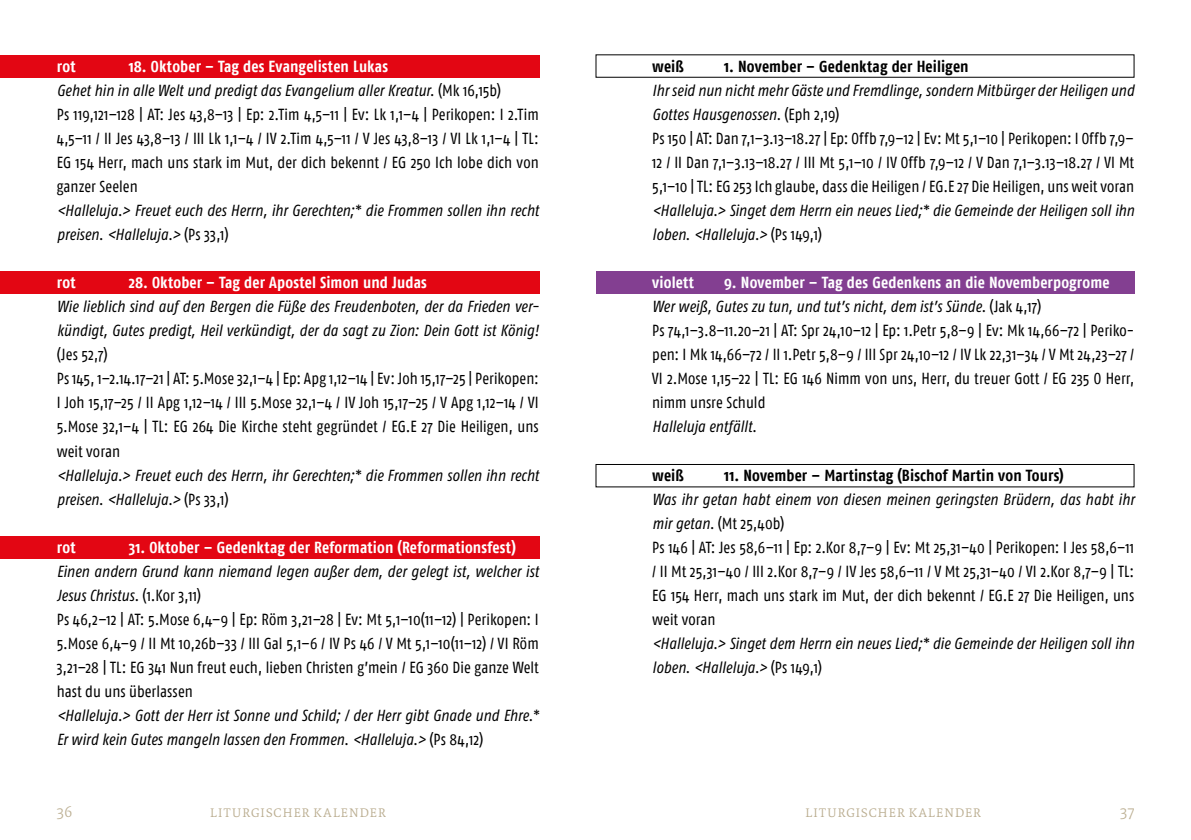
<style>
.page{position:relative;width:1191px;height:840px;background:#fff}
.page>*{position:absolute;margin:0;border:0;box-sizing:border-box;transform-origin:0 0}
.t1{font:16px/24px "Fago Co";letter-spacing:.005em;color:#000;text-align:justify}
.t2{font:italic condensed 16px/24px "Fago OT";letter-spacing:.005em;color:#000}
.t3{font:700 16px "Fago Co";letter-spacing:.01em;color:#fff}
.t4{font:700 16px "Fago Co";letter-spacing:.01em;color:#000}
.t5{font:300 expanded 16px "Tundra OT";letter-spacing:.03em;color:#bbae91}
.s1{font-family:"Fago Co";font-style:normal;font-stretch:normal}
.s2{font-family:"Fago OT";font-style:italic;font-stretch:condensed}
</style>
<div class="page">
<div style="left:0;top:271px;width:539px;height:23px;background:#e30613"></div>
<div style="left:0;top:535px;width:539px;height:23px;background:#e30613"></div>
<div style="left:0;top:55px;width:539px;height:23px;background:#e30613"></div>
<div style="left:595px;top:271px;width:539px;height:23px;background:#833f91"></div>
<div style="left:595px;top:463px;width:539px;height:24px;border:1px solid #000"></div>
<p class="t3" style="left:57px;top:57px;width:20px">rot</p>
<p class="t3" style="left:129px;top:57px;width:261px">18. Oktober – Tag des Evangelisten Lukas</p>
<p class="t2" style="left:57px;top:78px;width:446px">Gehet hin in alle Welt und predigt das Evangelium aller Kreatur. <span class="s1">(Mk 16,15b)</span></p>
<p class="t1" style="left:57px;top:102px;width:483px">Ps 119,121–128 | AT: Jes 43,8–13 | Ep: 2.Tim 4,5–11 | Ev: Lk 1,1–4 | Perikopen: I 2.Tim 4,5–11 / II Jes 43,8–13 / III Lk 1,1–4 / IV 2.Tim 4,5–11 / V Jes 43,8–13 / VI Lk 1,1–4 | TL:<br>EG 154 Herr, mach uns stark im Mut, der dich bekennt / EG 250 Ich lobe dich von ganzer Seelen</p>
<p class="t2" style="left:57px;top:198px;width:483px">&lt;Halleluja.&gt; Freuet euch des Herrn, ihr Gerechten;* die Frommen sollen ihn recht preisen. &lt;Halleluja.&gt; <span class="s1">(Ps 33,1)</span></p>
<p class="t3" style="left:57px;top:273px;width:20px">rot</p>
<p class="t3" style="left:129px;top:273px;width:300px">28. Oktober – Tag der Apostel Simon und Judas</p>
<p class="t2" style="left:57px;top:294px;width:483px">Wie lieblich sind auf den Bergen die Füße des Freudenboten, der da Frieden ver&shy;kündigt, Gutes predigt, Heil verkündigt, der da sagt zu Zion: Dein Gott ist König!</p>
<p class="t1" style="left:57px;top:342px;width:483px;text-align:left">(Jes 52,7)<br>Ps 145, 1–2.14.17–21 | AT: 5.Mose 32,1–4 | Ep: Apg 1,12–14 | Ev: Joh 15,17–25 | Perikopen:<br>I Joh 15,17–25 / II Apg 1,12–14 / III 5.Mose 32,1–4 / IV Joh 15,17–25 / V Apg 1,12–14 / VI 5.Mose 32,1–4 | TL: EG 264 Die Kirche steht gegründet / EG.E 27 Die Heiligen, uns weit voran</p>
<p class="t2" style="left:57px;top:462px;width:483px">&lt;Halleluja.&gt; Freuet euch des Herrn, ihr Gerechten;* die Frommen sollen ihn recht preisen. &lt;Halleluja.&gt; <span class="s1">(Ps 33,1)</span></p>
<p class="t3" style="left:57px;top:537px;width:20px">rot</p>
<p class="t3" style="left:129px;top:537px;width:388px">31. Oktober – Gedenktag der Reformation (Reformationsfest)</p>
<p class="t2" style="left:57px;top:558px;width:483px">Einen andern Grund kann niemand legen außer dem, der gelegt ist, welcher ist<br>Jesus Christus. <span class="s1">(1.Kor 3,11)</span></p>
<p class="t1" style="left:57px;top:606px;width:483px">Ps 46,2–12 | AT: 5.Mose 6,4–9 | Ep: Röm 3,21–28 | Ev: Mt 5,1–10(11–12) | Perikopen: I 5.Mose 6,4–9 / II Mt 10,26b–33 / III Gal 5,1–6 / IV Ps 46 / V Mt 5,1–10(11–12) / VI Röm 3,21–28 | TL: EG 341 Nun freut euch, lieben Christen g’mein / EG 360 Die ganze Welt hast du uns überlassen</p>
<p class="t2" style="left:57px;top:702px;width:483px">&lt;Halleluja.&gt; Gott der Herr ist Sonne und Schild; / der Herr gibt Gnade und Ehre.*<br>Er wird kein Gutes mangeln lassen den Frommen. &lt;Halleluja.&gt; <span class="s1">(Ps 84,12)</span></p>
<p class="t4" style="left:652px;top:57px;width:33px">weiß</p>
<p class="t4" style="left:724px;top:57px;width:246px">1. November – Gedenktag der Heiligen</p>
<p class="t2" style="left:652px;top:78px;width:483px">Ihr seid nun nicht mehr Gäste und Fremdlinge, sondern Mitbürger der Heiligen und<br>Gottes Hausgenossen. <span class="s1">(Eph 2,19)</span></p>
<p class="t1" style="left:652px;top:126px;width:483px">Ps 150 | AT: Dan 7,1–3.13–18.27 | Ep: Offb 7,9–12 | Ev: Mt 5,1–10 | Perikopen: I Offb 7,9– 12 / II Dan 7,1–3.13–18.27 / III Mt 5,1–10 / IV Offb 7,9–12 / V Dan 7,1–3.13–18.27 / VI Mt 5,1–10 | TL: EG 253 Ich glaube, dass die Heiligen / EG.E 27 Die Heiligen, uns weit voran</p>
<p class="t2" style="left:652px;top:198px;width:483px">&lt;Halleluja.&gt; Singet dem Herrn ein neues Lied;* die Gemeinde der Heiligen soll ihn loben. &lt;Halleluja.&gt; <span class="s1">(Ps 149,1)</span></p>
<p class="t3" style="left:652px;top:273px;width:43px">violett</p>
<p class="t3" style="left:724px;top:273px;width:387px">9. November – Tag des Gedenkens an die Novemberpogrome</p>
<p class="t2" style="left:652px;top:294px;width:391px">Wer weiß, Gutes zu tun, und tut’s nicht, dem ist’s Sünde. <span class="s1">(Jak 4,17)</span></p>
<p class="t1" style="left:652px;top:318px;width:483px">Ps 74,1–3.8–11.20–21 | AT: Spr 24,10–12 | Ep: 1.Petr 5,8–9 | Ev: Mk 14,66–72 | Periko&shy;pen: I Mk 14,66–72 / II 1.Petr 5,8–9 / III Spr 24,10–12 / IV Lk 22,31–34 / V Mt 24,23–27 / VI 2.Mose 1,15–22 | TL: EG 146 Nimm von uns, Herr, du treuer Gott / EG 235 O Herr, nimm unsre Schuld</p>
<p class="t2" style="left:652px;top:414px;width:106px">Halleluja entfällt.</p>
<p class="t4" style="left:652px;top:465px;width:33px">weiß</p>
<p class="t4" style="left:724px;top:465px;width:341px">11. November – Martinstag (Bischof Martin von Tours)</p>
<p class="t2" style="left:652px;top:486px;width:483px">Was ihr getan habt einem von diesen meinen geringsten Brüdern, das habt ihr</p>
<p class="t1" style="left:652px;top:510px;width:483px;text-align:left"><span class="s2">mir getan.</span> (Mt 25,40b)<br>Ps 146 | AT: Jes 58,6–11 | Ep: 2.Kor 8,7–9 | Ev: Mt 25,31–40 | Perikopen: I Jes 58,6–11 / II Mt 25,31–40 / III 2.Kor 8,7–9 / IV Jes 58,6–11 / V Mt 25,31–40 / VI 2.Kor 8,7–9 | TL:<br>EG 154 Herr, mach uns stark im Mut, der dich bekennt / EG.E 27 Die Heiligen, uns weit voran</p>
<p class="t2" style="left:652px;top:630px;width:483px">&lt;Halleluja.&gt; Singet dem Herrn ein neues Lied;* die Gemeinde der Heiligen soll ihn loben. &lt;Halleluja.&gt; <span class="s1">(Ps 149,1)</span></p>
<p class="t5" style="left:57px;top:802px;width:17px">36</p>
<p class="t5" style="left:210px;top:802px;width:178px">liturgischer kalender</p>
<p class="t5" style="left:805px;top:802px;width:178px">liturgischer kalender</p>
<p class="t5" style="left:1120px;top:802px;width:16px">37</p>
</div>
